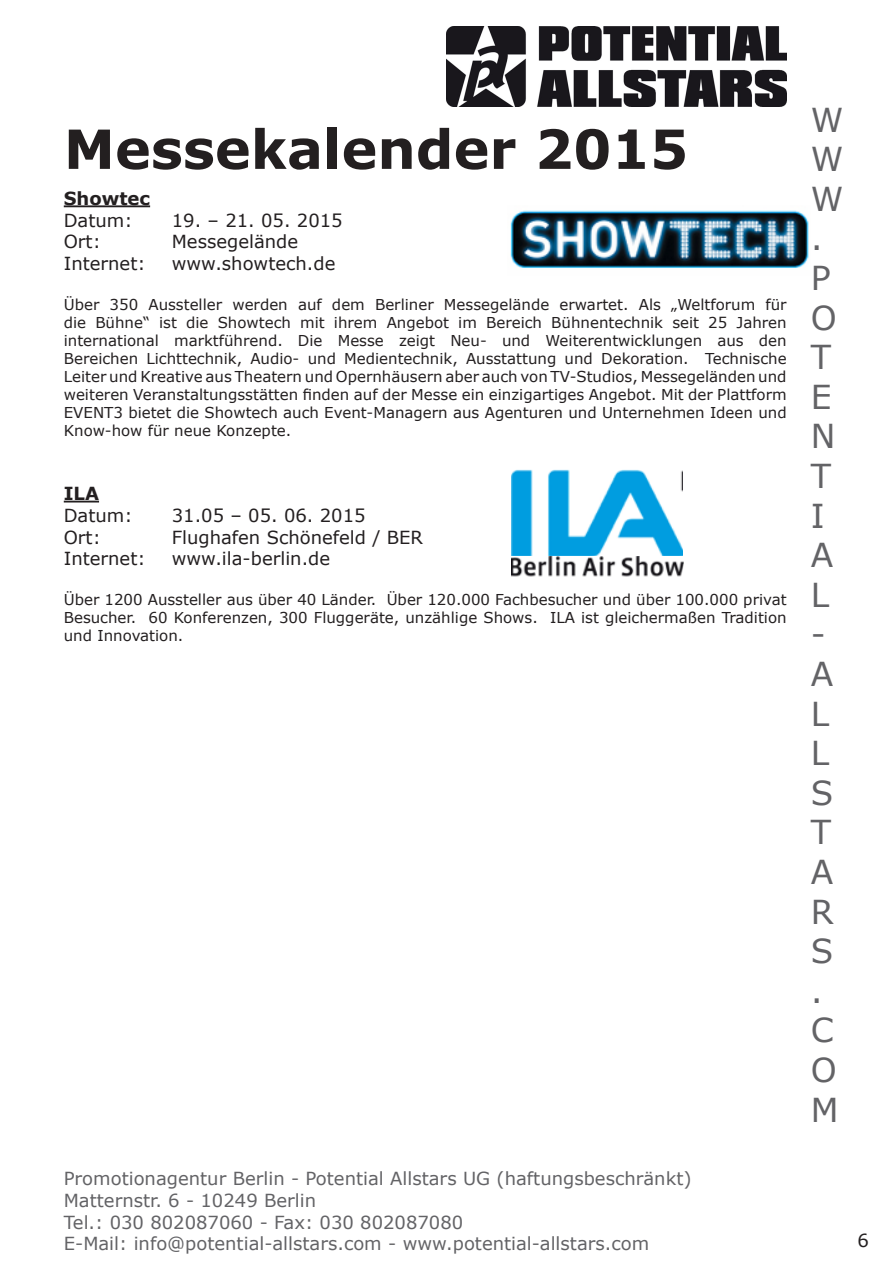
<style>
.page{position:relative;width:893px;height:1263px;background:#fff}
.page>*{position:absolute;margin:0;border:0;box-sizing:border-box;transform-origin:0 0}
.t1{font:700 54px "Verdana";color:#231f20}
.t2{font:33px "Verdana";color:#636366}
.t3{font:18px "Verdana";color:#636366}
.t4{font:18px "Verdana";color:#231f20}
.t5{font:700 18px "Verdana";color:#231f20}
.t6{font:15px/18px "Verdana";color:#231f20;text-align:justify}
</style>
<div class="page">
<img style="left:446px;top:27px;width:341px;height:79px">
<hr style="left:64px;top:205px;width:86px;height:2px;background:#231f20">
<hr style="left:64px;top:501px;width:35px;height:1px;background:#231f20">
<img style="left:510px;top:210px;width:299px;height:58px">
<img style="left:511px;top:469px;width:172px;height:108px">
<p class="t1" style="left:64px;top:115px;width:626px">Messekalender 2015</p>
<p class="t5" style="left:64px;top:187px;width:88px">Showtec</p>
<p class="t4" style="left:64px;top:208px;width:70px">Datum:</p>
<p class="t4" style="left:172px;top:208px;width:172px">19. – 21. 05. 2015</p>
<p class="t4" style="left:64px;top:229px;width:39px">Ort:</p>
<p class="t4" style="left:172px;top:229px;width:128px">Messegelände</p>
<p class="t4" style="left:64px;top:251px;width:83px">Internet:</p>
<p class="t4" style="left:172px;top:251px;width:165px">www.showtech.de</p>
<p class="t6" style="left:64px;top:295px;width:724px">Über 350 Aussteller werden auf dem Berliner Messegelände erwartet. Als „Weltforum für die Bühne“ ist die Showtech mit ihrem Angebot im Bereich Bühnentechnik seit 25 Jahren international marktführend. Die Messe zeigt Neu- und Weiterentwicklungen aus den Bereichen Lichttechnik, Audio- und Medientechnik, Ausstattung und Dekoration. Technische Leiter und Kreative aus Theatern und Opernhäusern aber auch von TV-Studios, Messegeländen und weiteren Veranstaltungsstätten finden auf der Messe ein einzigartiges Angebot. Mit der Plattform EVENT3 bietet die Showtech auch Event-Managern aus Agenturen und Unternehmen Ideen und Know-how für neue Konzepte.</p>
<p class="t5" style="left:64px;top:482px;width:37px">ILA</p>
<p class="t4" style="left:64px;top:503px;width:70px">Datum:</p>
<p class="t4" style="left:172px;top:503px;width:195px">31.05 – 05. 06. 2015</p>
<p class="t4" style="left:64px;top:525px;width:39px">Ort:</p>
<p class="t4" style="left:172px;top:525px;width:253px">Flughafen Schönefeld / BER</p>
<p class="t4" style="left:64px;top:546px;width:83px">Internet:</p>
<p class="t4" style="left:172px;top:546px;width:160px">www.ila-berlin.de</p>
<p class="t6" style="left:64px;top:590px;width:724px">Über 1200 Aussteller aus über 40 Länder. Über 120.000 Fachbesucher und über 100.000 privat Besucher. 60 Konferenzen, 300 Fluggeräte, unzählige Shows. ILA ist gleichermaßen Tradition und Innovation.</p>
<p class="t3" style="left:64px;top:1166px;width:629px">Promotionagentur Berlin - Potential Allstars UG (haftungsbeschränkt)</p>
<p class="t3" style="left:64px;top:1188px;width:254px">Matternstr. 6 - 10249 Berlin</p>
<p class="t3" style="left:64px;top:1209px;width:401px">Tel.: 030 802087060 - Fax: 030 802087080</p>
<p class="t3" style="left:64px;top:1231px;width:587px">E-Mail: info@potential-allstars.com - www.potential-allstars.com</p>
<p class="t2" style="left:811px;top:97px;width:34px">W</p>
<p class="t2" style="left:811px;top:136px;width:34px">W</p>
<p class="t2" style="left:811px;top:176px;width:34px">W</p>
<p class="t2" style="left:811px;top:216px;width:14px">.</p>
<p class="t2" style="left:811px;top:255px;width:21px">P</p>
<p class="t2" style="left:811px;top:295px;width:27px">O</p>
<p class="t2" style="left:811px;top:334px;width:22px">T</p>
<p class="t2" style="left:811px;top:374px;width:22px">E</p>
<p class="t2" style="left:811px;top:414px;width:26px">N</p>
<p class="t2" style="left:811px;top:453px;width:22px">T</p>
<p class="t2" style="left:811px;top:493px;width:15px">I</p>
<p class="t2" style="left:811px;top:532px;width:24px">A</p>
<p class="t2" style="left:811px;top:572px;width:20px">L</p>
<p class="t2" style="left:811px;top:612px;width:16px">-</p>
<p class="t2" style="left:811px;top:651px;width:24px">A</p>
<p class="t2" style="left:811px;top:691px;width:20px">L</p>
<p class="t2" style="left:811px;top:730px;width:20px">L</p>
<p class="t2" style="left:811px;top:770px;width:24px">S</p>
<p class="t2" style="left:811px;top:810px;width:22px">T</p>
<p class="t2" style="left:811px;top:849px;width:24px">A</p>
<p class="t2" style="left:811px;top:889px;width:24px">R</p>
<p class="t2" style="left:811px;top:928px;width:24px">S</p>
<p class="t2" style="left:811px;top:968px;width:14px">.</p>
<p class="t2" style="left:811px;top:1008px;width:25px">C</p>
<p class="t2" style="left:811px;top:1047px;width:27px">O</p>
<p class="t2" style="left:811px;top:1087px;width:29px">M</p>
<p class="t4" style="left:857px;top:1228px;width:13px">6</p>
</div>
